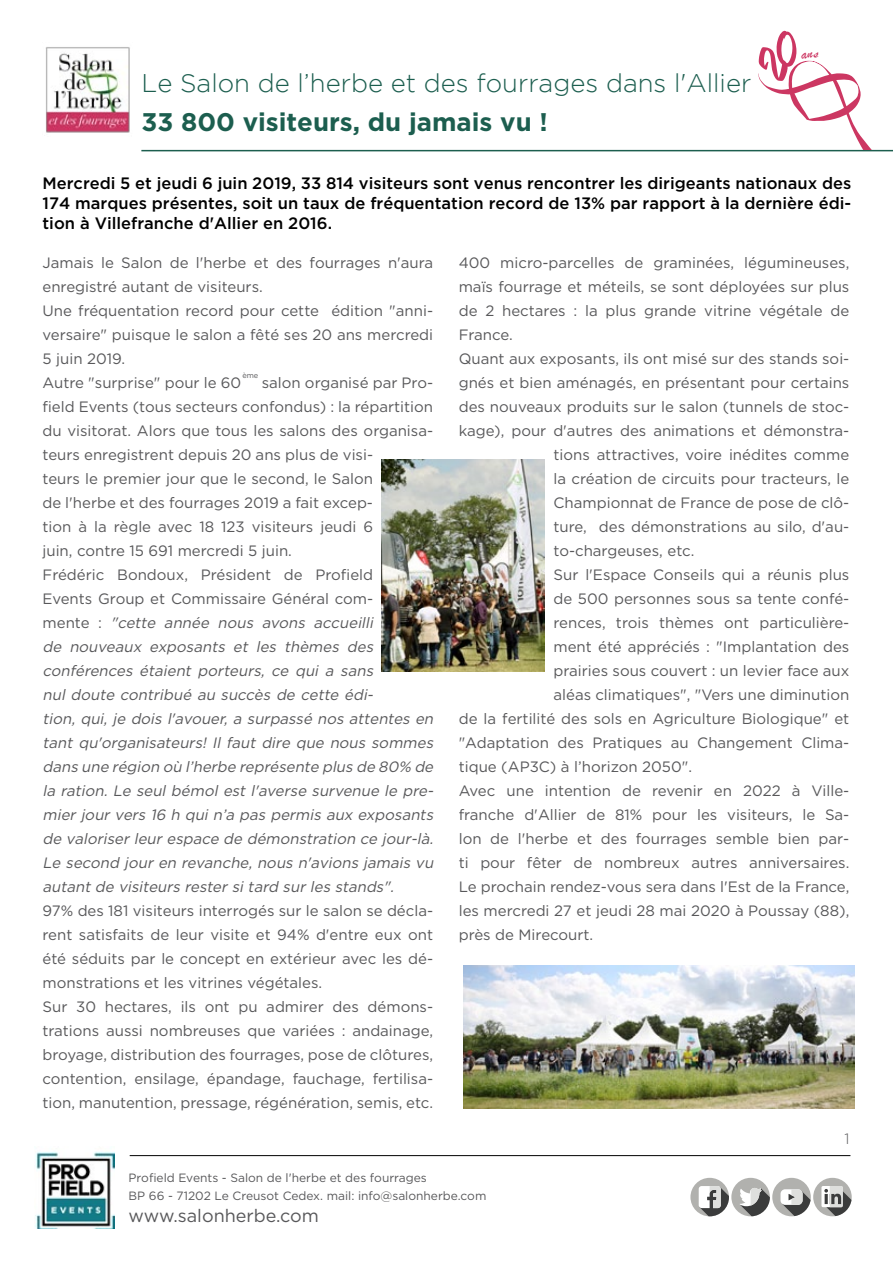
<style>
.page{position:relative;width:893px;height:1263px;background:#fff}
.page>*{position:absolute;margin:0;border:0;box-sizing:border-box;transform-origin:0 0}
.t1{font:300 25.5px "Gotham";color:#1c5e4f}
.t2{font:700 25.5px "Gotham";color:#1c5e4f}
.t3{font:18px "Gotham";color:#58585a}
.t4{font:500 16.5px/19.8px "Gotham";color:#000;text-align:justify}
.t5{font:15px/24px "Gotham";color:#58585a}
.t6{font:italic 15px/24px "Gotham";color:#58585a}
.t7{font:300 15px "Gotham";color:#58585a}
.t8{font:12px/18px "Gotham";color:#58585a}
.t9{font:7.5px "Gotham";color:#58585a}
.s1{font-style:normal}
</style>
<div class="page">
<img style="left:35px;top:1151px;width:80px;height:78px">
<div style="left:690px;top:1178px;width:39px;height:38px;background:#b1b1ae;border-radius:50%"></div>
<svg style="left:699px;top:1186px;width:30px;height:30px"></svg>
<div style="left:731px;top:1178px;width:39px;height:38px;background:#b1b1ae;border-radius:50%"></div>
<svg style="left:740px;top:1188px;width:30px;height:28px"></svg>
<div style="left:772px;top:1178px;width:39px;height:38px;background:#b1b1ae;border-radius:50%"></div>
<svg style="left:780px;top:1189px;width:31px;height:27px"></svg>
<div style="left:813px;top:1178px;width:39px;height:38px;background:#b1b1ae;border-radius:50%"></div>
<div style="left:821px;top:1186px;width:22px;height:21px;background:#fff;border-radius:2px"></div>
<svg style="left:823px;top:1186px;width:28px;height:30px"></svg>
<hr style="left:130px;top:1155px;width:720px;height:1px;background:#000">
<img style="left:45px;top:47px;width:85px;height:86px">
<hr style="left:141px;top:150px;width:752px;height:1px;background:#1c5e4f">
<img style="left:382px;top:459px;width:163px;height:212px">
<img style="left:463px;top:965px;width:391px;height:143px">
<svg style="left:758px;top:60px;width:113px;height:89px"></svg>
<h1 class="t1" style="left:141px;top:69px;width:611px">Le Salon de l’herbe et des fourrages dans l'Allier</h1>
<h1 class="t2" style="left:141px;top:107px;width:408px">33 800 visiteurs, du jamais vu !</h1>
<p class="t4" style="left:43px;top:173px;width:810px">Mercredi 5 et jeudi 6 juin 2019, 33 814 visiteurs sont venus rencontrer les dirigeants nationaux des 174 marques présentes, soit un taux de fréquentation record de 13% par rapport à la dernière édi&shy;tion à Villefranche d'Allier en 2016.</p>
<p class="t5" style="left:43px;top:250px;width:392px">Jamais le Salon de l'herbe et des fourrages n'aura enregistré autant de visiteurs.<br>Une fréquentation record pour cette édition "anni&shy;versaire" puisque le salon a fêté ses 20 ans mercredi 5 juin 2019.<br>Autre "surprise" pour le 60</p>
<p class="t9" style="left:242px;top:371px;width:18px">ème</p>
<p class="t6" style="left:43px;top:370px;width:396px;text-indent:219px"><span class="s1">salon organisé par Pro&shy;field Events (tous secteurs confondus) : la répartition du visitorat. Alors que tous les salons des organisa&shy;teurs enregistrent depuis 20 ans plus de visi-<br>teurs le premier jour que le second, le Salon<br>de l'herbe et des fourrages 2019 a fait excep-<br>tion à la règle avec 18 123 visiteurs jeudi 6<br>juin, contre 15 691 mercredi 5 juin.<br>Frédéric Bondoux, Président de Profield<br>Events Group et Commissaire Général com-<br>m e n t e :</span> "cette année nous avons accueilli<br>de nouveaux exposants et les thèmes des conférences étaient porteurs, ce qui a sans<br>nul doute contribué au succès de cette édi-<br>tion, qui, je dois l'avouer, a surpassé nos attentes en tant qu'organisateurs! Il faut dire que nous sommes dans une région où l’herbe représente plus de 80% de la ration. Le seul bémol est l'averse survenue le pre&shy;mier jour vers 16 h qui n’a pas permis aux exposants de valoriser leur espace de démonstration ce jour-là.<br>Le second jour en revanche, nous n'avions jamais vu autantde visiteurs restersitard surles stands".</p>
<p class="t5" style="left:43px;top:898px;width:392px">97% des 181 visiteurs interrogés sur le salon se décla&shy;rent satisfaits de leur visite et 94% d'entre eux ont été séduits par le concept en extérieur avec les dé&shy;monstrations et les vitrines végétales.<br>Sur 30 hectares, ils ont pu admirer des démons&shy;trations aussi nombreuses que variées : andainage, broyage, distribution des fourrages, pose de clôtures, contention, ensilage, épandage, fauchage, fertilisa&shy;tion, manutention, pressage, régénération, semis, etc.</p>
<p class="t5" style="left:459px;top:250px;width:392px">400 micro-parcelles de graminées, légumineuses,</p>
<p class="t5" style="left:459px;top:274px;width:392px">maïs fourrage et méteils, se sont déployées sur plus</p>
<p class="t5" style="left:459px;top:298px;width:392px">de 2 hectares : la plus grande vitrine végétale de</p>
<p class="t5" style="left:459px;top:322px;width:56px">France.</p>
<p class="t5" style="left:459px;top:346px;width:392px">Quant aux exposants, ils ont misé sur des stands soi-</p>
<p class="t5" style="left:459px;top:370px;width:392px">gnés et bien aménagés, en présentant pour certains</p>
<p class="t5" style="left:459px;top:394px;width:392px">des nouveaux produits sur le salon (tunnels de stoc-</p>
<p class="t5" style="left:459px;top:418px;width:392px">kage), pour d'autres des animations et démonstra-</p>
<p class="t5" style="left:553px;top:442px;width:297px">tions attractives, voire inédites comme</p>
<p class="t5" style="left:553px;top:466px;width:297px">la création de circuits pour tracteurs, le</p>
<p class="t5" style="left:553px;top:490px;width:297px">Championnat de France de pose de clô-</p>
<p class="t5" style="left:553px;top:514px;width:297px">ture, des démonstrations au silo, d'au-</p>
<p class="t5" style="left:553px;top:538px;width:142px">to-chargeuses, etc.</p>
<p class="t5" style="left:553px;top:562px;width:297px">Sur l'Espace Conseils qui a réunis plus</p>
<p class="t5" style="left:553px;top:586px;width:297px">de 500 personnes sous sa tente confé-</p>
<p class="t5" style="left:553px;top:610px;width:297px">rences, trois thèmes ont particulière-</p>
<p class="t5" style="left:553px;top:634px;width:297px">ment été appréciés : "Implantation des</p>
<p class="t5" style="left:553px;top:658px;width:297px">prairies sous couvert : un levier face aux</p>
<p class="t5" style="left:553px;top:682px;width:297px">aléas climatiques", "Vers une diminution</p>
<p class="t5" style="left:459px;top:706px;width:392px">de la fertilité des sols en Agriculture Biologique" et</p>
<p class="t5" style="left:459px;top:730px;width:392px">"Adaptation des Pratiques au Changement Clima-</p>
<p class="t5" style="left:459px;top:754px;width:235px">tique (AP3C) à l’horizon 2050".</p>
<p class="t5" style="left:459px;top:778px;width:392px">Avec une intention de revenir en 2022 à Ville-</p>
<p class="t5" style="left:459px;top:802px;width:392px">franche d'Allier de 81% pour les visiteurs, le Sa-</p>
<p class="t5" style="left:459px;top:826px;width:392px">lon de l'herbe et des fourrages semble bien par-</p>
<p class="t5" style="left:459px;top:850px;width:392px">ti pour fêter de nombreux autres anniversaires.</p>
<p class="t5" style="left:459px;top:874px;width:392px">Le prochain rendez-vous sera dans l'Est de la France,</p>
<p class="t5" style="left:459px;top:898px;width:392px">les mercredi 27 et jeudi 28 mai 2020 à Poussay (88),</p>
<p class="t5" style="left:459px;top:922px;width:136px">près de Mirecourt.</p>
<p class="t7" style="left:844px;top:1131px;width:7px">1</p>
<p class="t8" style="left:129px;top:1168px;width:359px">Profield Events - Salon de l'herbe et des fourrages<br>BP 66 - 71202 Le Creusot Cedex. mail: info@salonherbe.com</p>
<p class="t3" style="left:129px;top:1204px;width:192px">www.salonherbe.com</p>
</div>
